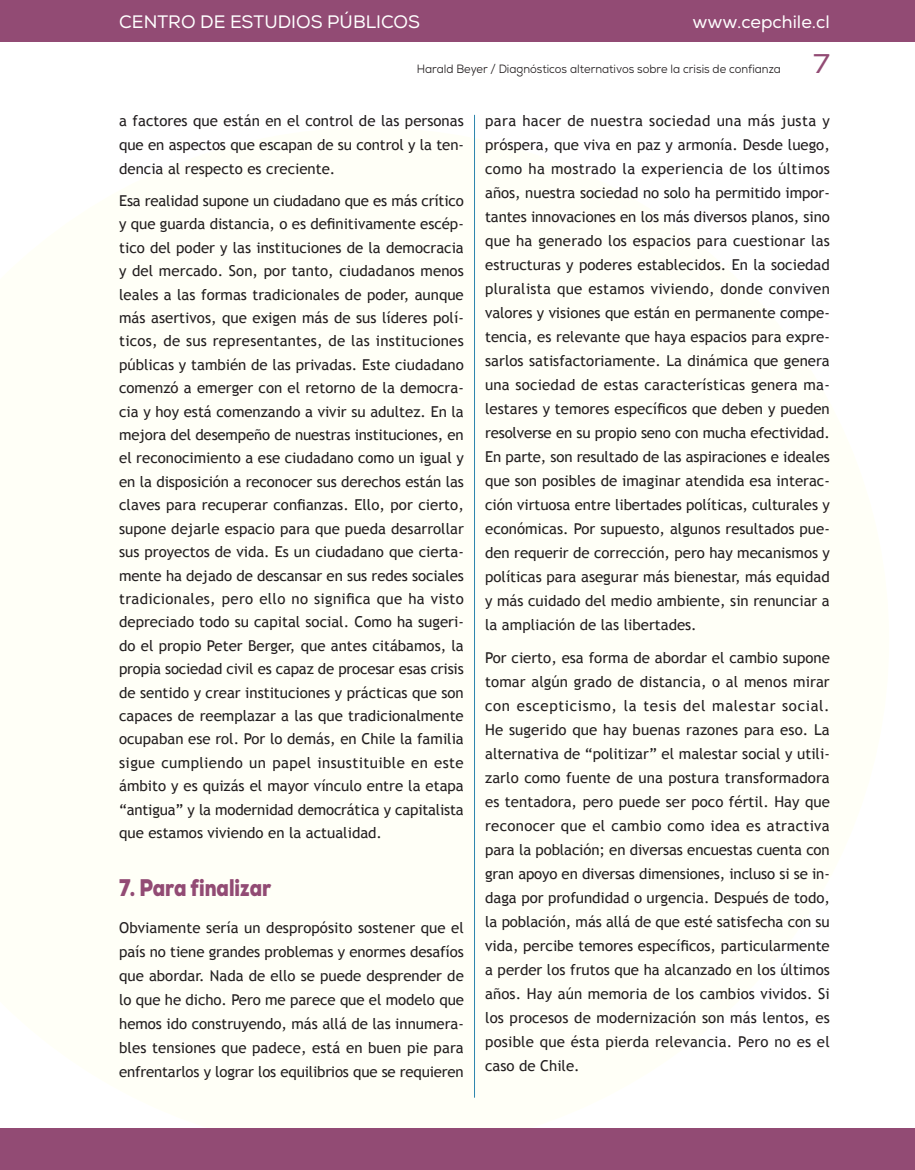
<style>
.page{position:relative;width:915px;height:1170px;background:#fff}
.page>*{position:absolute;margin:0;border:0;box-sizing:border-box;transform-origin:0 0}
.t1{font:27px "Nexa";color:#924b74;scale:1.1 1}
._12_sub1{font:900 24px "Nexa";color:#924b74;scale:.8 1}
.t2{font:18px "Nexa";color:#fff}
._07_texto_GENERAL{font:15px/24px "Trebuchet MS";color:#231f20;text-align:justify}
.t3{font:12px "Nexa";color:#231f20;scale:.93 1}
</style>
<div class="page">
<hr style="left:474px;top:115px;width:1px;height:982px;background:#2d86ad">
<div style="left:0;top:0;width:914px;height:41px;background:#924b74"></div>
<div style="left:0;top:1128px;width:914px;height:41px;background:#924b74"></div>
<p class="t2" style="left:119px;top:11px;width:302px">CENTRO DE ESTUDIOS PÚBLICOS</p>
<p class="t2" style="left:692px;top:11px;width:139px">www.cepchile.cl</p>
<p class="t3" style="left:417px;top:62px;width:393px">Harald Beyer / Diagnósticos alternativos sobre la crisis de confianza</p>
<p class="_07_texto_GENERAL" style="left:119px;top:109px;width:346px">a factores que están en el control de las personas que en aspectos que escapan de su control y la ten&shy;dencia al respecto es creciente.</p>
<p class="_07_texto_GENERAL" style="left:119px;top:189px;width:346px;line-height:23.4px">Esa realidad supone un ciudadano que es más crítico y que guarda distancia, o es definitivamente escép&shy;tico del poder y las instituciones de la democracia y del mercado. Son, por tanto, ciudadanos menos leales a las formas tradicionales de poder, aunque más asertivos, que exigen más de sus líderes polí&shy;ticos, de sus representantes, de las instituciones públicas y también de las privadas. Este ciudadano comenzó a emerger con el retorno de la democra&shy;cia y hoy está comenzando a vivir su adultez. En la mejora del desempeño de nuestras instituciones, en el reconocimiento a ese ciudadano como un igual y en la disposición a reconocer sus derechos están las claves para recuperar confianzas. Ello, por cierto, supone dejarle espacio para que pueda desarrollar sus proyectos de vida. Es un ciudadano que cierta&shy;mente ha dejado de descansar en sus redes sociales tradicionales, pero ello no significa que ha visto depreciado todo su capital social. Como ha sugeri&shy;do el propio Peter Berger, que antes citábamos, la propia sociedad civil es capaz de procesar esas crisis de sentido y crear instituciones y prácticas que son capaces de reemplazar a las que tradicionalmente ocupaban ese rol. Por lo demás, en Chile la familia sigue cumpliendo un papel insustituible en este ámbito y es quizás el mayor vínculo entre la etapa “antigua” y la modernidad democrática y capitalista que estamos viviendo en la actualidad.</p>
<p class="_12_sub1" style="left:119px;top:872px;width:191px">7. Para finalizar</p>
<p class="_07_texto_GENERAL" style="left:119px;top:915px;width:346px">Obviamente sería un despropósito sostener que el país no tiene grandes problemas y enormes desafíos que abordar. Nada de ello se puede desprender de lo que he dicho. Pero me parece que el modelo que hemos ido construyendo, más allá de las innumera&shy;bles tensiones que padece, está en buen pie para enfrentarlos y lograr los equilibrios que se requieren</p>
<h1 class="t1" style="left:812px;top:47px;width:17px">7</h1>
<p class="_07_texto_GENERAL" style="left:485px;top:109px;width:346px">para hacer de nuestra sociedad una más justa y próspera, que viva en paz y armonía. Desde luego, como ha mostrado la experiencia de los últimos años, nuestra sociedad no solo ha permitido impor&shy;tantes innovaciones en los más diversos planos, sino que ha generado los espacios para cuestionar las estructuras y poderes establecidos. En la sociedad pluralista que estamos viviendo, donde conviven valores y visiones que están en permanente compe&shy;tencia, es relevante que haya espacios para expre&shy;sarlos satisfactoriamente. La dinámica que genera una sociedad de estas características genera ma&shy;lestares y temores específicos que deben y pueden resolverse en su propio seno con mucha efectividad.<br>En parte, son resultado de las aspiraciones e ideales que son posibles de imaginar atendida esa interac&shy;ción virtuosa entre libertades políticas, culturales y económicas. Por supuesto, algunos resultados pue&shy;den requerir de corrección, pero hay mecanismos y políticas para asegurar más bienestar, más equidad y más cuidado del medio ambiente, sin renunciar a la ampliación de las libertades.</p>
<p class="_07_texto_GENERAL" style="left:485px;top:645px;width:346px">Por cierto, esa forma de abordar el cambio supone tomar algún grado de distancia, o al menos mirar con escepticismo, la tesis del malestar social.<br>He sugerido que hay buenas razones para eso. La alternativa de “politizar” el malestar social y utili&shy;zarlo como fuente de una postura transformadora es tentadora, pero puede ser poco fértil. Hay que reconocer que el cambio como idea es atractiva para la población; en diversas encuestas cuenta con gran apoyo en diversas dimensiones, incluso si se in&shy;daga por profundidad o urgencia. Después de todo, la población, más allá de que esté satisfecha con su vida, percibe temores específicos, particularmente a perder los frutos que ha alcanzado en los últimos años. Hay aún memoria de los cambios vividos. Si los procesos de modernización son más lentos, es posible que ésta pierda relevancia. Pero no es el caso de Chile.</p>
</div>
